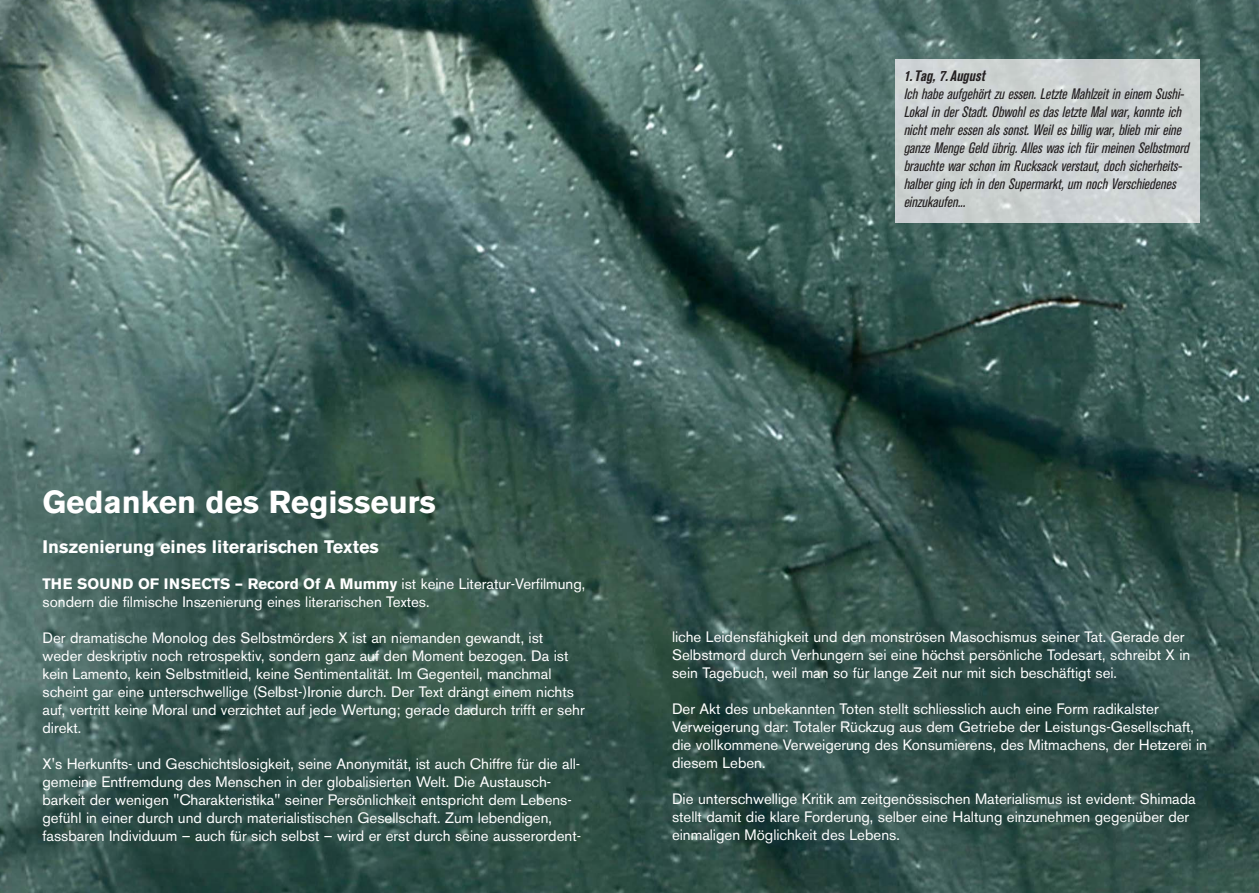
<style>
.page{position:relative;width:1259px;height:893px;background:#fff}
.page>*{position:absolute;margin:0;border:0;box-sizing:border-box;transform-origin:0 0}
.t1{font:700 31.5px "Akzidenz Grotesk BE";color:#fff}
.t2{font:700 18px "Akzidenz Grotesk BE";color:#fff}
.t3{font:15px/18px "Akzidenz Grotesk BE";color:#fff}
.t4{font:italic condensed 15px/18px "Akzidenz Grotesk BE";color:#231f20}
.t5{font:italic 700 condensed 15px "Akzidenz Grotesk BE";color:#231f20}
.s1{font-weight:700}
</style>
<div class="page">
<img style="left:629px;top:0;width:630px;height:893px">
<svg style="left:0;top:0;width:629px;height:893px;background:#486660"></svg>
<img style="left:895px;top:60px;width:304px;height:163px">
<p class="t5" style="left:903px;top:70px;width:83px">1.Tag, 7.August</p>
<p class="t4" style="left:903px;top:86px;width:289px">Ich habe aufgehört zu essen. Letzte Mahlzeit in einem Sushi-Lokal in der Stadt. Obwohl es das letzte Mal war, konnte ich nicht mehr essen als sonst. Weil es billig war, blieb mir eine ganze Menge Geld übrig. Alles was ich für meinen Selbstmord brauchte war schon im Rucksack verstaut, doch sicherheits&shy;halber ging ich in den Supermarkt, um noch Verschiedenes einzukaufen...</p>
<h1 class="t1" style="left:43px;top:491px;width:395px">Gedanken des Regisseurs</h1>
<p class="t2" style="left:43px;top:540px;width:338px">Inszenierung eines literarischen Textes</p>
<p class="t3" style="left:43px;top:576px;width:544px"><span class="s1">THE SOUND OF INSECTS – Record Of A Mummy</span> ist keine Literatur-Verfilmung, sondern die filmische Inszenierung eines literarischen Textes.</p>
<p class="t3" style="left:43px;top:630px;width:544px">Der dramatische Monolog des Selbstmörders X ist an niemanden gewandt, ist weder deskriptiv noch retrospektiv, sondern ganz auf den Moment bezogen. Da ist kein Lamento, kein Selbstmitleid, keine Sentimentalität. Im Gegenteil, manchmal scheint gar eine unterschwellige (Selbst-)Ironie durch. Der Text drängt einem nichts auf, vertritt keine Moral und verzichtet auf jede Wertung; gerade dadurch trifft er sehr direkt.</p>
<p class="t3" style="left:43px;top:756px;width:540px">X's Herkunfts- und Geschichtslosigkeit, seine Anonymität, ist auch Chiffre für die all&shy;gemeine Entfremdung des Menschen in der globalisierten Welt. Die Austausch - barkeit der wenigen "Charakteristika" seiner Persönlichkeit entspricht dem Lebens - gefühl in einer durch und durch materialistischen Gesellschaft. Zum lebendigen, fassbaren Individuum – auch für sich selbst – wird er erst durch seine ausserordent-</p>
<p class="t3" style="left:672px;top:629px;width:520px">liche Leidensfähigkeit und den monströsen Masochismus seiner Tat. Gerade der<br>Selbstmord durch Verhungern sei eine höchst persönliche Todesart, schreibt X in sein Tagebuch, weil man so für lange Zeit nur mit sich beschäftigt sei.</p>
<p class="t3" style="left:672px;top:701px;width:536px">Der Akt des unbekannten Toten stellt schliesslich auch eine Form radikalster Verweigerung dar: Totaler Rückzug aus dem Getriebe der Leistungs-Gesellschaft, die vollkommene Verweigerung des Konsumierens, des Mitmachens, der Hetzerei in diesem Leben.</p>
<p class="t3" style="left:672px;top:791px;width:525px">Die unterschwellige Kritik am zeitgenössischen Materialismus ist evident. Shimada stellt damit die klare Forderung, selber eine Haltung einzunehmen gegenüber der einmaligen Möglichkeit des Lebens.</p>
</div>
